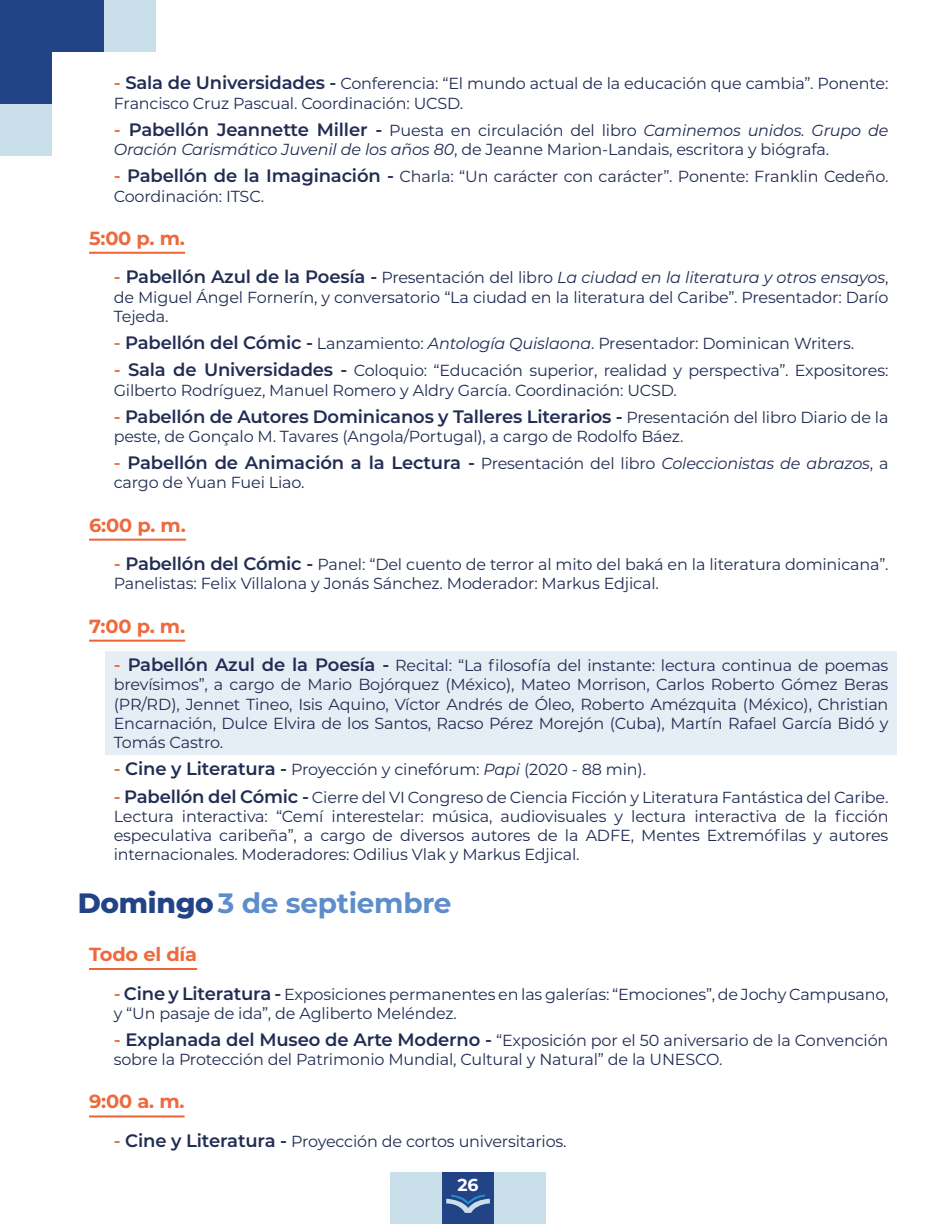
<style>
.page{position:relative;width:936px;height:1224px;background:#fff}
.page>*{position:absolute;margin:0;border:0;box-sizing:border-box;transform-origin:0 0}
.t1{font:700 28px "Montserrat";letter-spacing:-.01em;color:#5d8dca}
.t2{font:700 19px "Montserrat";letter-spacing:-.01em;color:#ed6a3d}
.t3{font:600 18px "Montserrat";letter-spacing:-.01em;color:#212c53}
.t4{font:700 17.2px "Montserrat";color:#fff}
.t5{font:16px/19.2px "Montserrat";letter-spacing:-.01em;color:#212c53}
.s1{font-weight:600;font-size:18px;color:#ed6a3d}
.s2{font-weight:600;font-size:18px}
.s3{font-style:italic}
.s4{color:#ed6a3d}
.s5{font-weight:400;font-size:16px}
.s6{font-weight:400;font-style:italic;font-size:16px}
.s7{font-weight:800;color:#224386}
</style>
<div class="page">
<div style="left:105px;top:651px;width:791px;height:104px;background:#e5eef4"></div>
<div style="left:0;top:0;width:52px;height:52px;background:#224386"></div>
<div style="left:52px;top:0;width:52px;height:52px;background:#224386"></div>
<div style="left:104px;top:0;width:52px;height:52px;background:#c9dfea"></div>
<div style="left:0;top:52px;width:52px;height:52px;background:#224386"></div>
<div style="left:0;top:104px;width:52px;height:52px;background:#c9dfea"></div>
<div style="left:390px;top:1172px;width:52px;height:52px;background:#c9dfea"></div>
<div style="left:442px;top:1172px;width:52px;height:52px;background:#224386"></div>
<div style="left:494px;top:1172px;width:52px;height:52px;background:#c9dfea"></div>
<svg style="left:446px;top:1194px;width:44px;height:19px"></svg>
<hr style="left:89px;top:252px;width:96px;height:2px;background:#ec6337">
<hr style="left:89px;top:539px;width:97px;height:2px;background:#ec6337">
<hr style="left:89px;top:640px;width:96px;height:2px;background:#ec6337">
<hr style="left:89px;top:968px;width:108px;height:2px;background:#ec6337">
<hr style="left:89px;top:1115px;width:96px;height:2px;background:#ec6337">
<p class="t5" style="left:114px;top:74px;width:776px"><span class="s1">-</span> <span class="s2">Sala de Universidades -</span> Conferencia: “El mundo actual de la educación que cambia”. Ponente:<br>Francisco Cruz Pascual. Coordinación: UCSD.</p>
<p class="t5" style="left:114px;top:120px;width:776px"><span class="s1">-</span> <span class="s2">Pabellón Jeannette Miller -</span> Puesta en circulación del libro <span class="s3">Caminemos unidos. Grupo de<br>Oración Carismático Juvenil de los años 80</span>, de Jeanne Marion-Landais, escritora y biógrafa.</p>
<p class="t5" style="left:114px;top:167px;width:776px"><span class="s1">-</span> <span class="s2">Pabellón de la Imaginación -</span> Charla: “Un carácter con carácter”. Ponente: Franklin Cedeño.<br>Coordinación: ITSC.</p>
<p class="t2" style="left:89px;top:224px;width:97px">5:00 p. m.</p>
<p class="t5" style="left:114px;top:268px;width:776px;text-align:justify"><span class="s1">-</span> <span class="s2">Pabellón Azul de la Poesía -</span> Presentación del libro <span class="s3">La ciudad en la literatura y otros ensayos</span>, de Miguel Ángel Fornerín, y conversatorio “La ciudad en la literatura del Caribe”. Presentador: Darío Tejeda.</p>
<p class="t5" style="left:114px;top:333px;width:742px"><span class="s1">-</span> <span class="s2">Pabellón del Cómic -</span> Lanzamiento: <span class="s3">Antología Quislaona</span>. Presentador: Dominican Writers.</p>
<p class="t5" style="left:114px;top:360px;width:776px"><span class="s1">-</span> <span class="s2">Sala de Universidades -</span> Coloquio: “Educación superior, realidad y perspectiva”. Expositores:<br>Gilberto Rodríguez, Manuel Romero y Aldry García. Coordinación: UCSD.</p>
<p class="t3" style="left:114px;top:404px;width:776px"><span class="s4">-</span> Pabellón de Autores Dominicanos y Talleres Literarios - <span class="s5">Presentación del libro Diario de la</span></p>
<p class="t5" style="left:114px;top:426px;width:571px">peste, de Gonçalo M. Tavares (Angola/Portugal), a cargo de Rodolfo Báez.</p>
<p class="t3" style="left:114px;top:450px;width:776px"><span class="s4">-</span> Pabellón de Animación a la Lectura - <span class="s5">Presentación del libro</span> <span class="s6">Coleccionistas de abrazos</span><span class="s5">, a</span></p>
<p class="t5" style="left:114px;top:473px;width:192px">cargo de Yuan Fuei Liao.</p>
<p class="t2" style="left:89px;top:511px;width:98px">6:00 p. m.</p>
<p class="t5" style="left:114px;top:554px;width:776px"><span class="s1">-</span> <span class="s2">Pabellón del Cómic -</span> Panel: “Del cuento de terror al mito del baká en la literatura dominicana”.<br>Panelistas: Felix Villalona y Jonás Sánchez. Moderador: Markus Edjical.</p>
<p class="t2" style="left:89px;top:612px;width:98px">7:00 p. m.</p>
<p class="t5" style="left:114px;top:655px;width:776px;text-align:justify"><span class="s1">-</span> <span class="s2">Pabellón Azul de la Poesía -</span> Recital: “La filosofía del instante: lectura continua de poemas brevísimos”, a cargo de Mario Bojórquez (México), Mateo Morrison, Carlos Roberto Gómez Beras (PR/RD), Jennet Tineo, Isis Aquino, Víctor Andrés de Óleo, Roberto Amézquita (México), Christian Encarnación, Dulce Elvira de los Santos, Racso Pérez Morejón (Cuba), Martín Rafael García Bidó y Tomás Castro.</p>
<p class="t5" style="left:114px;top:759px;width:534px"><span class="s1">-</span> <span class="s2">Cine y Literatura -</span> Proyección y cinefórum: <span class="s3">Papi</span> (2020 - 88 min).</p>
<p class="t5" style="left:114px;top:787px;width:776px;text-align:justify"><span class="s1">-</span> <span class="s2">Pabellón del Cómic -</span> Cierre del VI Congreso de Ciencia Ficción y Literatura Fantástica del Caribe.<br>Lectura interactiva: “Cemí interestelar: música, audiovisuales y lectura interactiva de la ficción especulativa caribeña”, a cargo de diversos autores de la ADFE, Mentes Extremófilas y autores internacionales. Moderadores: Odilius Vlak y Markus Edjical.</p>
<h1 class="t1" style="left:78px;top:883px;width:375px"><span class="s7">Domingo</span>3 de septiembre</h1>
<p class="t2" style="left:89px;top:941px;width:110px">Todo el día</p>
<p class="t5" style="left:114px;top:984px;width:776px"><span class="s1">-</span> <span class="s2">Cine y Literatura -</span> Exposiciones permanentes en las galerías: “Emociones”, de Jochy Campusano, y “Un pasaje de ida”, de Agliberto Meléndez.</p>
<p class="t5" style="left:114px;top:1030px;width:776px"><span class="s1">-</span> <span class="s2">Explanada del Museo de Arte Moderno -</span> “Exposición por el 50 aniversario de la Convención sobre la Protección del Patrimonio Mundial, Cultural y Natural” de la UNESCO.</p>
<p class="t2" style="left:89px;top:1088px;width:97px">9:00 a. m.</p>
<p class="t5" style="left:114px;top:1131px;width:454px"><span class="s1">-</span> <span class="s2">Cine y Literatura -</span> Proyección de cortos universitarios.</p>
<p class="t4" style="left:457px;top:1172px;width:23px">26</p>
</div>
